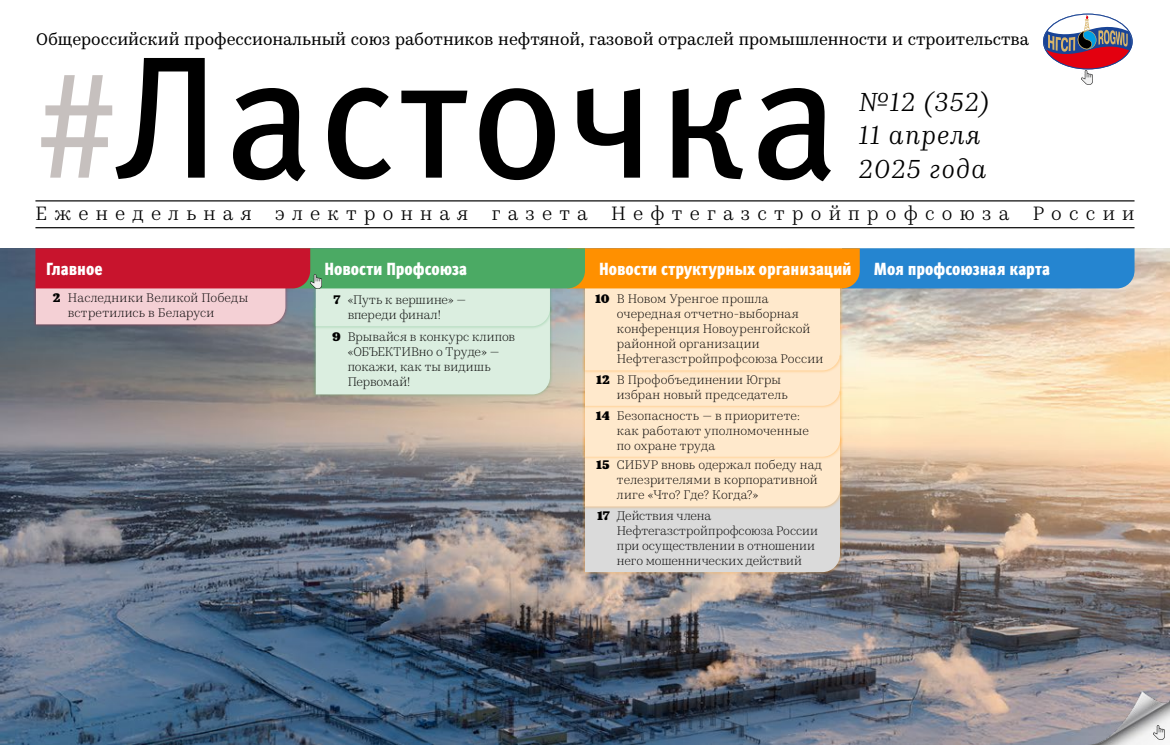
<style>
.page{position:relative;width:1170px;height:745px;background:#fff}
.page>*{position:absolute;margin:0;border:0;box-sizing:border-box;transform-origin:0 0}
.t1{font:173.5px "Meta Pro";letter-spacing:.01em;color:#000}
.t2{font:italic 26.12px/33.4px "Kazimir Text";letter-spacing:.05em;color:#000}
.t3{font:19.38px "Kazimir Text";letter-spacing:.375em;color:#000}
.t4{font:900 condensed 17.5px "Meta Pro";color:#fff}
.t5{font:16.88px "Kazimir Text";color:#000}
.t6{font:300 12.5px/15px "Kazimir Text";letter-spacing:.01em;color:#000}
.s1{font-size:144.62px;color:#c6c0be}
.s2{font-weight:900}
</style>
<div class="page">
<svg style="left:1043px;top:13px;width:89px;height:57px"></svg>
<div style="left:1040px;top:11px;width:94px;height:61px;border:1px solid #fff;border-radius:50%"></div>
<hr style="left:35px;top:200px;width:1099px;height:1px;background:#000">
<hr style="left:35px;top:227px;width:1099px;height:1px;background:#000">
<img style="left:0;top:248px;width:1169px;height:496px">
<div style="left:582px;top:482px;width:261px;height:93px;background:#ff9000;opacity:.3"></div>
<svg style="left:35px;top:248px;width:1099px;height:323px;background:#b7ab9e"></svg>
<img style="left:310px;top:274px;width:11px;height:14px">
<img style="left:1082px;top:691px;width:87px;height:53px">
<img style="left:1152px;top:725px;width:12px;height:14px">
<img style="left:1081px;top:70px;width:11px;height:14px">
<h3 class="t5" style="left:36px;top:27px;width:994px">Общероссийский профессиональный союз работников нефтяной, газовой отраслей промышленности и строительства</h3>
<h1 class="t1" style="left:36px;top:-16px;width:805px"><span class="s1">#</span>Ласточка</h1>
<h2 class="t2" style="left:858px;top:83px;width:132px">№12 (352)<br>11 апреля<br>2025 года</h2>
<h3 class="t3" style="left:35px;top:198px;width:1100px">Еженедельная электронная газета Нефтегазстройпрофсоюза России</h3>
<h3 class="t4" style="left:46px;top:255px;width:58px">Главное</h3>
<h3 class="t4" style="left:324px;top:255px;width:144px">Новости Проф cоюза</h3>
<h3 class="t4" style="left:599px;top:255px;width:254px">Новости структурных организаций</h3>
<h3 class="t4" style="left:873px;top:255px;width:178px">Моя проф cоюзная карта</h3>
<p class="t6" style="left:68px;top:289px;width:182px;text-indent:-15px"><span class="s2">2</span> Наследники Великой Победы встретились в Беларуси</p>
<p class="t6" style="left:347px;top:291px;width:120px;text-indent:-14px"><span class="s2">7</span> «Путь к вершине» — впереди финал!</p>
<p class="t6" style="left:347px;top:328px;width:169px;text-indent:-16px"><span class="s2">9</span> Врывайся в конкурс клипов «ОБЪЕКТИВно о Труде» — покажи, как ты видишь<br>Первомай!</p>
<p class="t6" style="left:617px;top:290px;width:208px;text-indent:-22px"><span class="s2">10</span> В Новом Уренгое прошла очередная отчетно- выборная конференция Новоуренгойской районной организации<br>Нефтегазстройпрофсоюза России</p>
<p class="t6" style="left:617px;top:371px;width:172px;text-indent:-21px"><span class="s2">12</span> В Профобъединении Югры избран новый председатель</p>
<p class="t6" style="left:617px;top:406px;width:193px;text-indent:-21px"><span class="s2">14</span> Безопасность — в приоритете: как работают уполномоченные по охране труда</p>
<p class="t6" style="left:617px;top:456px;width:207px;text-indent:-21px"><span class="s2">15</span> СИБУР вновь одержал победу над телезрителями в корпоративной лиге «Что? Где? Когда?»</p>
<p class="t6" style="left:617px;top:507px;width:202px;text-indent:-20px"><span class="s2">17</span> Действия члена<br>Нефтегазстройпроф союза России при осуществлении в отношении него мошеннических действий</p>
</div>
